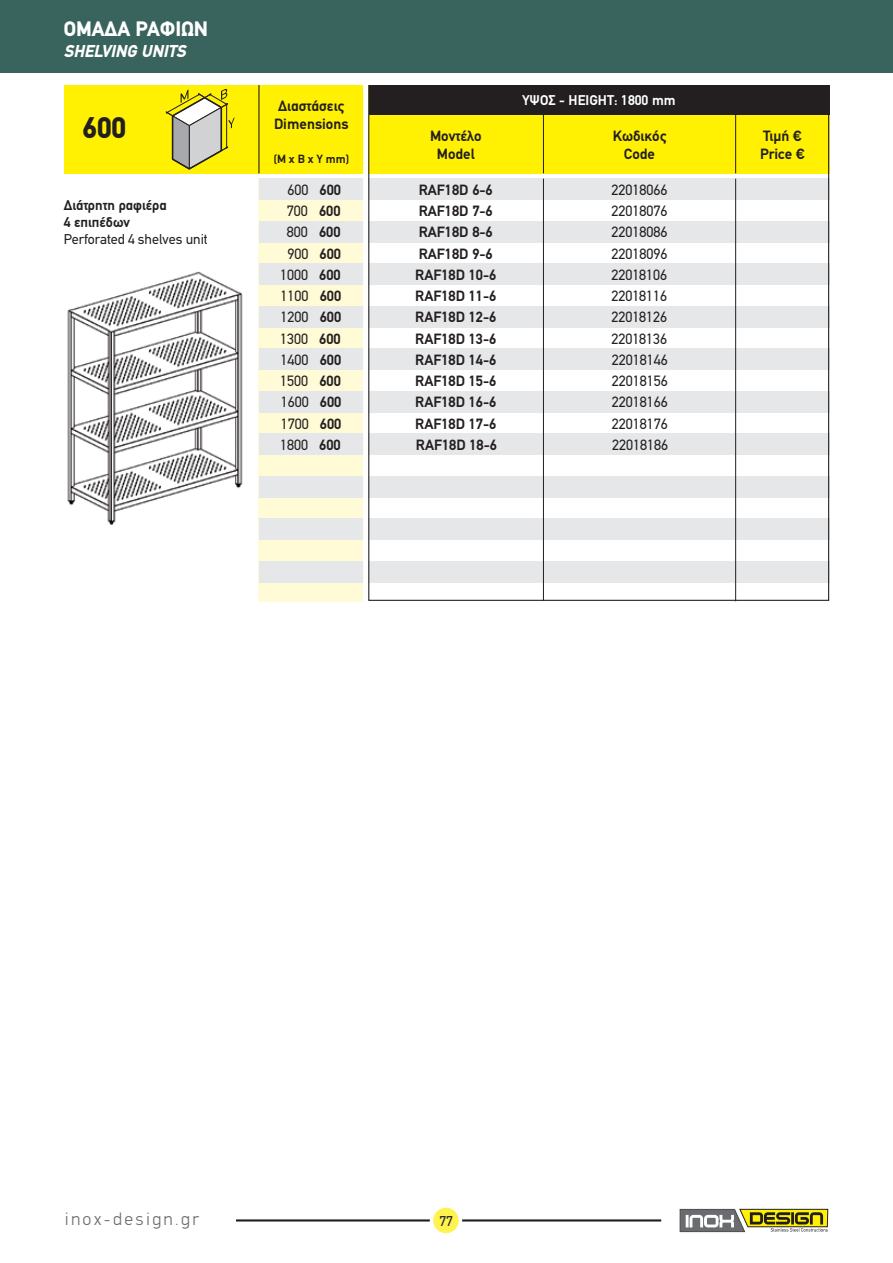
<style>
.page{position:relative;width:893px;height:1263px;background:#fff}
.page>*{position:absolute;margin:0;border:0;box-sizing:border-box;transform-origin:0 0}
.t1{font:900 30px "PF Din Text";color:#231f20}
.t2{font:900 21px "PF Din Text";color:#fff}
.t3{font:300 18px "PF Din Display";letter-spacing:.14em;color:#6c6d70}
.t4{font:italic 900 17.25px "PF Din Text";color:#fff}
.t5{font:15px "PF Din Text";color:#231f20}
.t6{font:700 15px "PF Din Text";color:#231f20}
.t7{font:14.25px "PF Din Text";color:#231f20}
.t8{font:700 14.25px "PF Din Text";color:#231f20}
.t9{font:700 14.25px "PF Din Text";color:#fff}
.t10{font:700 12px "PF Din Text";color:#231f20}
.s1{font-weight:700}
</style>
<div class="page">
<hr style="left:236px;top:1219px;width:425px;height:2px;background:#231f20">
<div style="left:431px;top:1206px;width:29px;height:29px;background:#fff34f;border-radius:50%"></div>
<div style="left:430px;top:1204px;width:32px;height:32px;border:3px solid #fff;border-radius:50%"></div>
<svg style="left:680px;top:1209px;width:148px;height:23px"></svg>
<div style="left:0;top:0;width:893px;height:72px;background:#38645d"></div>
<div style="left:64px;top:85px;width:195px;height:88px;background:#fff101"></div>
<div style="left:259px;top:179px;width:104px;height:423px;background:#fffbd6"></div>
<div style="left:259px;top:85px;width:570px;height:88px;background:#fff101"></div>
<hr style="left:543px;top:85px;width:1px;height:88px;background:#231f20">
<hr style="left:735px;top:85px;width:1px;height:88px;background:#231f20">
<div style="left:259px;top:179px;width:570px;height:21px;background:#e6e7e9"></div>
<div style="left:259px;top:221px;width:570px;height:21px;background:#e6e7e9"></div>
<div style="left:259px;top:264px;width:570px;height:21px;background:#e6e7e9"></div>
<div style="left:259px;top:306px;width:570px;height:21px;background:#e6e7e9"></div>
<div style="left:259px;top:349px;width:570px;height:21px;background:#e6e7e9"></div>
<div style="left:259px;top:391px;width:570px;height:21px;background:#e6e7e9"></div>
<div style="left:259px;top:434px;width:570px;height:21px;background:#e6e7e9"></div>
<div style="left:259px;top:476px;width:570px;height:21px;background:#e6e7e9"></div>
<div style="left:259px;top:519px;width:570px;height:21px;background:#e6e7e9"></div>
<div style="left:259px;top:561px;width:570px;height:22px;background:#e6e7e9"></div>
<div style="left:363px;top:82px;width:5px;height:522px;background:#fff"></div>
<hr style="left:543px;top:179px;width:1px;height:422px;background:#231f20">
<hr style="left:735px;top:179px;width:1px;height:422px;background:#231f20">
<hr style="left:258px;top:85px;width:1px;height:88px;background:#231f20">
<div style="left:369px;top:85px;width:460px;height:29px;background:#231f20"></div>
<svg style="left:165px;top:89px;width:70px;height:81px"></svg>
<img style="left:67px;top:271px;width:176px;height:254px">
<p class="t2" style="left:64px;top:16px;width:146px">ΟΜΑΔΑ ΡΑΦΙΩΝ</p>
<p class="t4" style="left:64px;top:40px;width:124px">SHELVING UNITS</p>
<p class="t1" style="left:82px;top:110px;width:45px">600</p>
<p class="t8" style="left:64px;top:196px;width:105px">Διάτρητη ραφιέρα</p>
<p class="t8" style="left:64px;top:213px;width:68px">4 επιπέδων</p>
<p class="t7" style="left:64px;top:231px;width:145px">Perforated 4 shelves unit</p>
<p class="t6" style="left:278px;top:97px;width:68px">Διαστάσεις</p>
<p class="t6" style="left:274px;top:115px;width:76px">Dimensions</p>
<p class="t10" style="left:274px;top:152px;width:77px">(M x B x Y mm)</p>
<p class="t5" style="left:287px;top:181px;width:55px">600 <span class="s1">600</span></p>
<p class="t5" style="left:287px;top:202px;width:55px">700 <span class="s1">600</span></p>
<p class="t5" style="left:287px;top:223px;width:55px">800 <span class="s1">600</span></p>
<p class="t5" style="left:287px;top:245px;width:55px">900 <span class="s1">600</span></p>
<p class="t5" style="left:280px;top:266px;width:62px">1000 <span class="s1">600</span></p>
<p class="t5" style="left:281px;top:287px;width:62px">1100 <span class="s1">600</span></p>
<p class="t5" style="left:281px;top:309px;width:62px">1200 <span class="s1">600</span></p>
<p class="t5" style="left:280px;top:330px;width:62px">1300 <span class="s1">600</span></p>
<p class="t5" style="left:281px;top:351px;width:62px">1400 <span class="s1">600</span></p>
<p class="t5" style="left:280px;top:372px;width:62px">1500 <span class="s1">600</span></p>
<p class="t5" style="left:281px;top:394px;width:62px">1600 <span class="s1">600</span></p>
<p class="t5" style="left:281px;top:415px;width:62px">1700 <span class="s1">600</span></p>
<p class="t5" style="left:280px;top:436px;width:62px">1800 <span class="s1">600</span></p>
<p class="t9" style="left:523px;top:92px;width:155px">ΥΨΟΣ - HEIGHT: 1800 mm</p>
<p class="t6" style="left:430px;top:127px;width:53px">Μοντέλο</p>
<p class="t6" style="left:437px;top:145px;width:39px">Model</p>
<p class="t6" style="left:613px;top:127px;width:55px">Κωδικός</p>
<p class="t6" style="left:624px;top:145px;width:32px">Code</p>
<p class="t6" style="left:419px;top:181px;width:75px">RAF18D 6-6</p>
<p class="t5" style="left:612px;top:181px;width:57px">22018066</p>
<p class="t6" style="left:419px;top:202px;width:75px">RAF18D 7-6</p>
<p class="t5" style="left:612px;top:202px;width:57px">22018076</p>
<p class="t6" style="left:419px;top:223px;width:75px">RAF18D 8-6</p>
<p class="t5" style="left:612px;top:223px;width:57px">22018086</p>
<p class="t6" style="left:419px;top:245px;width:75px">RAF18D 9-6</p>
<p class="t5" style="left:612px;top:245px;width:57px">22018096</p>
<p class="t6" style="left:415px;top:266px;width:83px">RAF18D 10-6</p>
<p class="t5" style="left:611px;top:266px;width:57px">22018106</p>
<p class="t6" style="left:415px;top:287px;width:83px">RAF18D 11-6</p>
<p class="t5" style="left:611px;top:287px;width:57px">22018116</p>
<p class="t6" style="left:415px;top:309px;width:83px">RAF18D 12-6</p>
<p class="t5" style="left:611px;top:309px;width:57px">22018126</p>
<p class="t6" style="left:415px;top:330px;width:83px">RAF18D 13-6</p>
<p class="t5" style="left:611px;top:330px;width:57px">22018136</p>
<p class="t6" style="left:415px;top:351px;width:83px">RAF18D 14-6</p>
<p class="t5" style="left:612px;top:351px;width:57px">22018146</p>
<p class="t6" style="left:415px;top:372px;width:83px">RAF18D 15-6</p>
<p class="t5" style="left:612px;top:372px;width:57px">22018156</p>
<p class="t6" style="left:415px;top:394px;width:83px">RAF18D 16-6</p>
<p class="t5" style="left:612px;top:394px;width:57px">22018166</p>
<p class="t6" style="left:415px;top:415px;width:83px">RAF18D 17-6</p>
<p class="t6" style="left:416px;top:436px;width:83px">RAF18D 18-6</p>
<p class="t5" style="left:612px;top:415px;width:57px">22018176</p>
<p class="t5" style="left:612px;top:436px;width:57px">22018186</p>
<p class="t6" style="left:763px;top:127px;width:40px">Τιμή €</p>
<p class="t6" style="left:760px;top:145px;width:46px">Price €</p>
<p class="t3" style="left:65px;top:1208px;width:136px">inox-design.gr</p>
<p class="t7" style="left:439px;top:1212px;width:15px">77</p>
</div>
